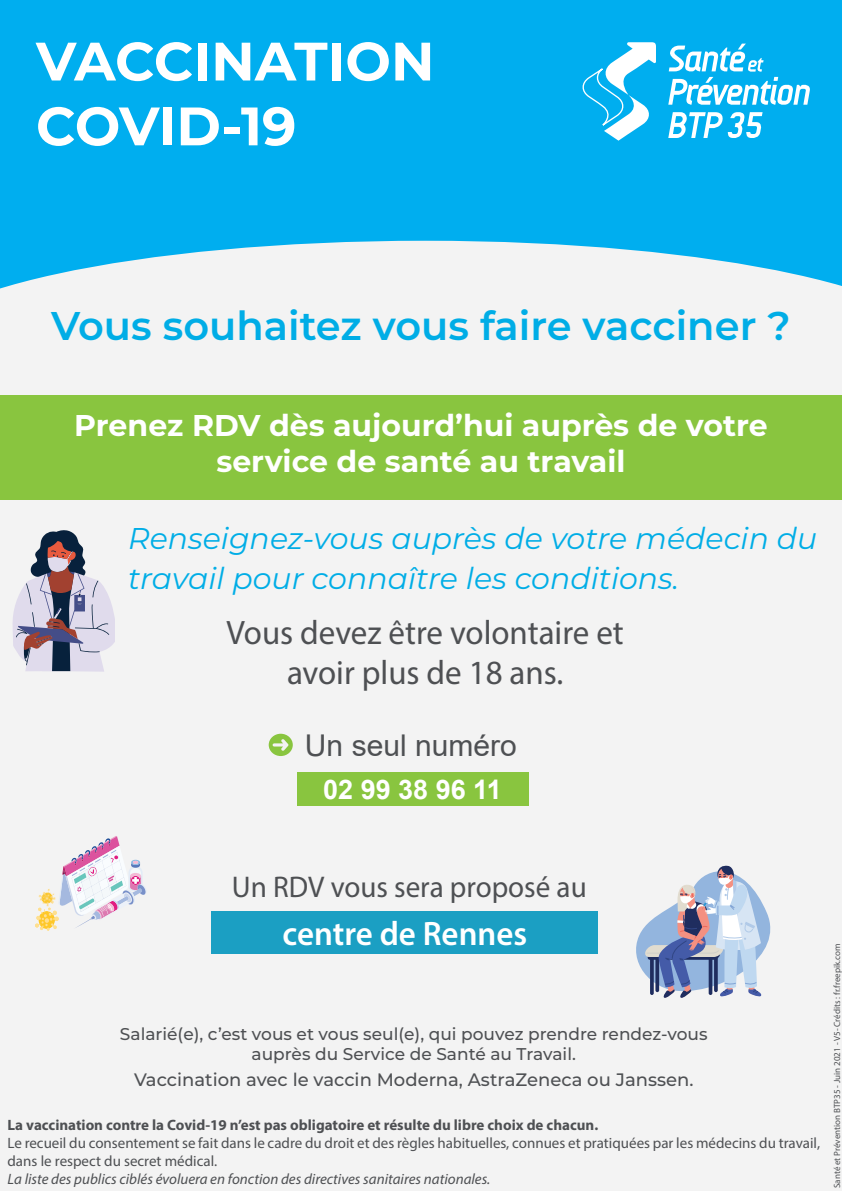
<style>
.page{position:relative;width:842px;height:1191px;background:#fff}
.page>*{position:absolute;margin:0;border:0;box-sizing:border-box;transform-origin:0 0}
.t1{font:700 54px/64.8px "Montserrat";color:#fff}
.t2{font:600 40px "Montserrat";color:#00ade6}
.t3{font:34px/40.8px "Myriad Pro";color:#4e5053;text-align:center}
.t4{font:600 34px "Myriad Pro";color:#fff}
.t5{font:italic 30px/40px "Montserrat";color:#00ade6}
.t6{font:700 30px/36px "Montserrat";color:#fff;text-align:center}
.t7{font:30px "Myriad Pro";color:#4e5053}
.t8{font:30px "Arial";color:#4e5053}
.t9{font:700 27px "Arial";color:#fff}
.t10{font:500 18px "Montserrat";color:#4e5053}
.t11{font:500 17px/20.4px "Montserrat";color:#4e5053;text-align:center}
.t12{font:15px/18px "Myriad Pro";color:#4e5053}
.t13{font:700 15px "Myriad Pro";color:#4e5053}
.t14{font:italic 15px "Myriad Pro";color:#4e5053}
.t15{font:9px "Myriad Pro";color:#4e5053}
</style>
<div class="page">
<div style="left:0;top:499px;width:842px;height:692px;background:#f3f3f3"></div>
<div style="left:0;top:0;width:842px;height:315px;background:#00aeef"></div>
<svg style="left:0;top:241px;width:842px;height:154px;fill:#f3f3f3"></svg>
<svg style="left:668px;top:112px;width:94px;height:26px"></svg>
<svg style="left:668px;top:44px;width:142px;height:61px"></svg>
<svg style="left:582px;top:42px;width:74px;height:99px"></svg>
<svg style="left:269px;top:733px;width:24px;height:23px"></svg>
<div style="left:297px;top:772px;width:231px;height:34px;background:#89c53f"></div>
<div style="left:0;top:395px;width:842px;height:104px;background:#89c53f"></div>
<svg style="left:628px;top:858px;width:157px;height:141px"></svg>
<svg style="left:58px;top:836px;width:89px;height:92px"></svg>
<img style="left:36px;top:903px;width:32px;height:35px">
<img style="left:28px;top:880px;width:38px;height:37px">
<div style="left:212px;top:911px;width:386px;height:43px;background:#1b9fc3"></div>
<svg style="left:12px;top:529px;width:103px;height:142px"></svg>
<h1 class="t1" style="left:36px;top:26px;width:400px">VACCINATION<br>COVID-19</h1>
<h2 class="t2" style="left:51px;top:297px;width:741px">Vous souhaitez vous faire vacciner ?</h2>
<h3 class="t6" style="left:74px;top:406px;width:695px">Prenez RDV dès aujourd’hui auprès de votre service de santé au travail</h3>
<h3 class="t5" style="left:128px;top:517px;width:691px">Renseignez-vous auprès de votre médecin du travail pour connaître les conditions.</h3>
<h3 class="t3" style="left:227px;top:611px;width:399px">Vous devez être volontaire et avoir plus de 18 ans.</h3>
<h3 class="t8" style="left:305px;top:724px;width:213px">Un seul numéro</h3>
<h3 class="t9" style="left:323px;top:770px;width:180px">02 99 38 96 11</h3>
<h3 class="t7" style="left:232px;top:868px;width:356px">Un RDV vous sera proposé au</h3>
<h3 class="t4" style="left:283px;top:912px;width:246px">centre de Rennes</h3>
<p class="t11" style="left:120px;top:1023px;width:589px">Salarié(e), c’est vous et vous seul(e), qui pouvez prendre rendez-vous auprès du Service de Santé au Travail.</p>
<p class="t10" style="left:134px;top:1066px;width:561px">Vaccination avec le vaccin Moderna, AstraZeneca ou Janssen.</p>
<p class="t13" style="left:8px;top:1114px;width:592px">La vaccination contre la Covid-19 n’est pas obligatoire et résulte du libre choix de chacun.</p>
<p class="t12" style="left:8px;top:1133px;width:814px">Le recueil du consentement se fait dans le cadre du droit et des règles habituelles, connues et pratiquées par les médecins du travail, dans le respect du secret médical.</p>
<p class="t14" style="left:8px;top:1169px;width:484px">La liste des publics ciblés évoluera en fonction des directives sanitaires nationales.</p>
<p class="t15" style="left:832px;top:1188px;width:246px;rotate:-90deg">Santé et Prévention BTP35 - Juin 2021 - V5- Crédits : fr.freepik.com</p>
</div>
